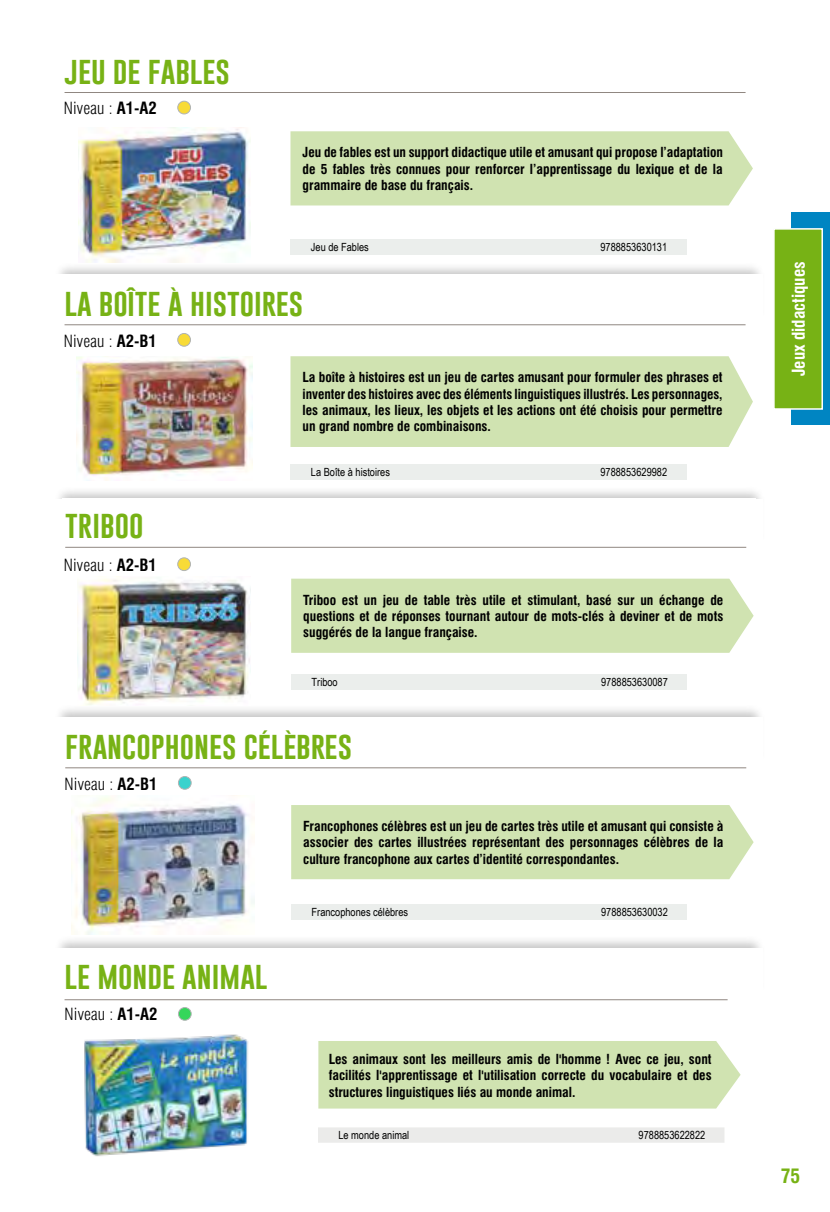
<style>
.page{position:relative;width:830px;height:1212px;background:#fff}
.page>*{position:absolute;margin:0;border:0;box-sizing:border-box;transform-origin:0 0}
.t1{font:28.5px "Gobold";color:#77b215}
.t2{font:700 condensed 19.5px "Swiss 721 BT";color:#77b215}
.t3{font:700 condensed 17.25px "Swiss 721 BT";color:#fff}
.t4{font:300 condensed 16.5px "Swiss 721 BT";letter-spacing:.01em;color:#000}
.t5{font:700 condensed 13.5px/16.2px "Swiss 721 BT";color:#000;text-align:justify}
.t6{font:11.25px "Arial Narrow";color:#000}
.s1{font-weight:700}
</style>
<div class="page">
<div style="left:178px;top:101px;width:12px;height:13px;background:#f8db37;border-radius:50%"></div>
<div style="left:177px;top:101px;width:14px;height:13px;border:1px solid #b1b4b4;border-radius:50%"></div>
<hr style="left:64px;top:92px;width:681px;height:1px;background:#908781">
<div style="left:290px;top:239px;width:289px;height:16px;background:#ebeeec"></div>
<div style="left:579px;top:239px;width:107px;height:16px;background:#ebeeec"></div>
<div style="left:290px;top:131px;width:462px;height:74px;background:#d0e3b1"></div>
<div style="left:53px;top:486px;width:712px;height:64px;background:#000;opacity:.25"></div>
<div style="left:46px;top:499px;width:716px;height:58px;background:#fff"></div>
<div style="left:53px;top:261px;width:712px;height:65px;background:#000;opacity:.25"></div>
<div style="left:46px;top:274px;width:716px;height:59px;background:#fff"></div>
<div style="left:53px;top:704px;width:712px;height:64px;background:#000;opacity:.25"></div>
<div style="left:46px;top:717px;width:716px;height:59px;background:#fff"></div>
<div style="left:53px;top:935px;width:712px;height:64px;background:#000;opacity:.25"></div>
<div style="left:46px;top:948px;width:716px;height:59px;background:#fff"></div>
<div style="left:290px;top:464px;width:289px;height:16px;background:#ebeeec"></div>
<div style="left:579px;top:464px;width:107px;height:16px;background:#ebeeec"></div>
<div style="left:290px;top:356px;width:462px;height:91px;background:#d0e3b1"></div>
<div style="left:178px;top:333px;width:12px;height:13px;background:#f8db37;border-radius:50%"></div>
<div style="left:177px;top:333px;width:14px;height:14px;border:1px solid #b1b4b4;border-radius:50%"></div>
<div style="left:178px;top:558px;width:12px;height:12px;background:#f8db37;border-radius:50%"></div>
<div style="left:177px;top:557px;width:14px;height:14px;border:1px solid #b1b4b4;border-radius:50%"></div>
<hr style="left:64px;top:324px;width:681px;height:1px;background:#908781">
<div style="left:291px;top:674px;width:289px;height:15px;background:#ebeeec"></div>
<div style="left:580px;top:674px;width:106px;height:15px;background:#ebeeec"></div>
<div style="left:291px;top:579px;width:462px;height:74px;background:#d0e3b1"></div>
<hr style="left:65px;top:547px;width:680px;height:1px;background:#908781">
<img style="left:72px;top:795px;width:183px;height:139px">
<img style="left:77px;top:576px;width:174px;height:130px">
<img style="left:77px;top:356px;width:176px;height:125px">
<img style="left:79px;top:128px;width:171px;height:135px">
<div style="left:291px;top:905px;width:289px;height:15px;background:#ebeeec"></div>
<div style="left:580px;top:905px;width:106px;height:15px;background:#ebeeec"></div>
<div style="left:291px;top:805px;width:462px;height:74px;background:#d0e3b1"></div>
<div style="left:178px;top:776px;width:13px;height:13px;background:#3ad2cd;border-radius:50%"></div>
<div style="left:178px;top:776px;width:13px;height:14px;border:1px solid #b1b4b4;border-radius:50%"></div>
<div style="left:178px;top:1007px;width:13px;height:13px;background:#35d65b;border-radius:50%"></div>
<div style="left:178px;top:1007px;width:13px;height:14px;border:1px solid #b1b4b4;border-radius:50%"></div>
<hr style="left:65px;top:767px;width:680px;height:1px;background:#908781">
<hr style="left:64px;top:999px;width:663px;height:1px;background:#908781">
<div style="left:318px;top:1127px;width:406px;height:16px;background:#ebebea"></div>
<div style="left:318px;top:1041px;width:422px;height:67px;background:#d0e3b1"></div>
<img style="left:84px;top:1034px;width:164px;height:123px">
<div style="left:791px;top:213px;width:38px;height:212px;background:#0085c2"></div>
<svg style="left:774px;top:228px;width:49px;height:182px;background:#7fb623"></svg>
<h1 class="t1" style="left:64px;top:52px;width:167px">JEU DE FABLES</h1>
<p class="t4" style="left:64px;top:98px;width:94px">Niveau : <span class="s1">A1-A2</span></p>
<p class="t5" style="left:302px;top:144px;width:421px">Jeu de fables est un support didactique utile et amusant qui propose l’adaptation de 5 fables très connues pour renforcer l’apprentissage du lexique et de la grammaire de base du français.</p>
<p class="t6" style="left:311px;top:241px;width:59px">Jeu de Fables</p>
<p class="t6" style="left:600px;top:241px;width:68px">9788853630131</p>
<h1 class="t1" style="left:64px;top:284px;width:240px">LA BOÎTE À HISTOIRES</h1>
<p class="t4" style="left:64px;top:331px;width:94px">Niveau : <span class="s1">A2-B1</span></p>
<h1 class="t1" style="left:65px;top:506px;width:80px">TRIBOO</h1>
<p class="t4" style="left:64px;top:555px;width:94px">Niveau : <span class="s1">A2-B1</span></p>
<p class="t5" style="left:302px;top:369px;width:421px">La boîte à histoires est un jeu de cartes amusant pour formuler des phrases et inventer des histoires avec des éléments linguistiques illustrés. Les personnages, les animaux, les lieux, les objets et les actions ont été choisis pour permettre un grand nombre de combinaisons.</p>
<p class="t6" style="left:311px;top:466px;width:80px">La Boîte à histoires</p>
<p class="t6" style="left:600px;top:466px;width:68px">9788853629982</p>
<p class="t5" style="left:303px;top:592px;width:421px">Triboo est un jeu de table très utile et stimulant, basé sur un échange de questions et de réponses tournant autour de mots-clés à deviner et de mots suggérés de la langue française.</p>
<p class="t6" style="left:311px;top:675px;width:28px">Triboo</p>
<p class="t6" style="left:601px;top:675px;width:68px">9788853630087</p>
<h1 class="t1" style="left:65px;top:727px;width:288px">FRANCOPHONES CÉLÈBRES</h1>
<p class="t4" style="left:64px;top:774px;width:94px">Niveau : <span class="s1">A2-B1</span></p>
<h1 class="t1" style="left:64px;top:957px;width:204px">LE MONDE ANIMAL</h1>
<p class="t4" style="left:64px;top:1004px;width:94px">Niveau : <span class="s1">A1-A2</span></p>
<p class="t5" style="left:303px;top:818px;width:421px">Francophones célèbres est un jeu de cartes très utile et amusant qui consiste à associer des cartes illustrées représentant des personnages célèbres de la culture francophone aux cartes d’identité correspondantes.</p>
<p class="t6" style="left:311px;top:906px;width:98px">Francophones célèbres</p>
<p class="t6" style="left:601px;top:906px;width:68px">9788853630032</p>
<p class="t5" style="left:328px;top:1051px;width:384px">Les animaux sont les meilleurs amis de l'homme ! Avec ce jeu, sont facilités l'apprentissage et l'utilisation correcte du vocabulaire et des structures linguistiques liés au monde animal.</p>
<p class="t6" style="left:338px;top:1129px;width:72px">Le monde animal</p>
<p class="t6" style="left:638px;top:1129px;width:68px">9788853622822</p>
<p class="t3" style="left:787px;top:376px;width:116px;rotate:-90deg">Jeux didactiques</p>
<h2 class="t2" style="left:780px;top:1164px;width:21px">75</h2>
</div>
